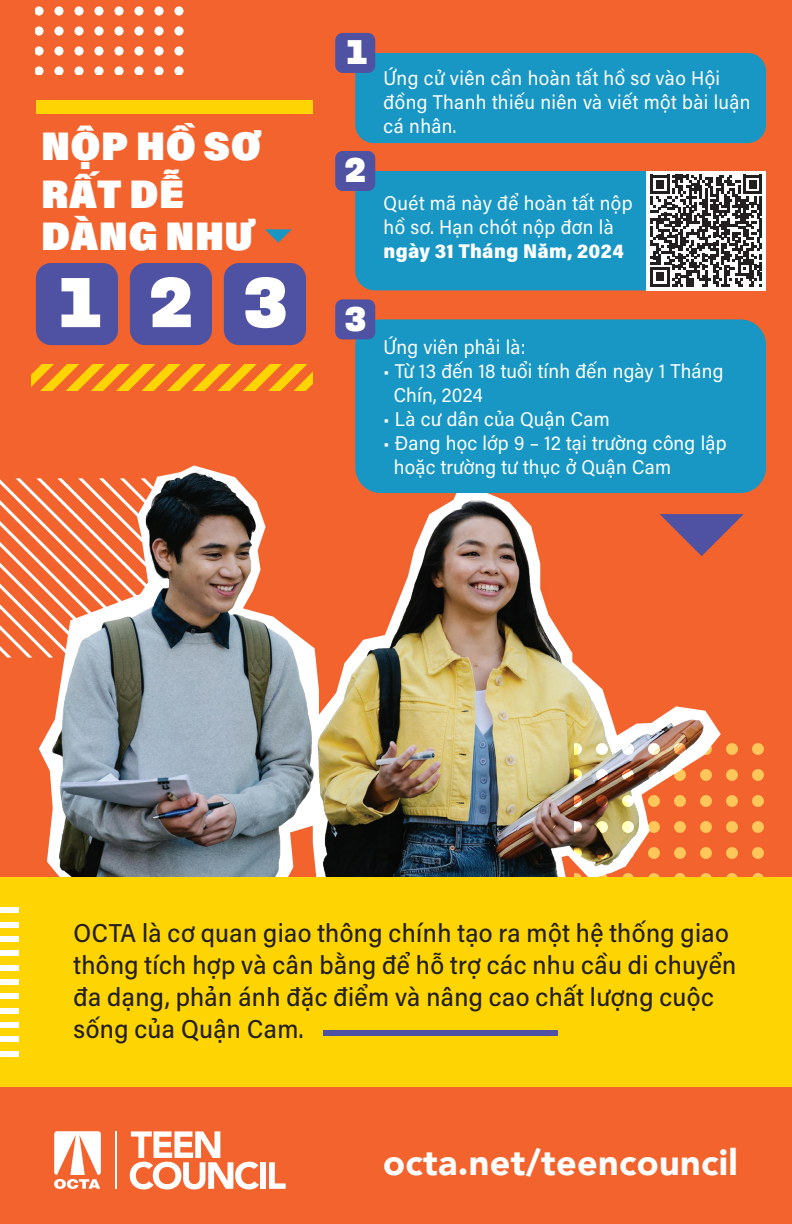
<style>
.page{position:relative;width:792px;height:1224px;background:#f2632d}
.page>*{position:absolute;margin:0;border:0;box-sizing:border-box;transform-origin:0 0}
.t1{font:70px "Alfarn 2";color:#fff}
.t2{font:900 40px/48px "Acumin Pro Semi Cond";letter-spacing:.01em;color:#fff}
.t3{font:900 36px "Avenir";letter-spacing:.01em;color:#fff}
.t4{font:34.2px "Alfarn 2";color:#fff}
.t5{font:500 26px/32px "Acumin Pro Semi Cond";letter-spacing:.015em;color:#231f20}
.t6{font:20px/24px "Acumin Pro Semi Cond";letter-spacing:.01em;color:#fff}
.t7{font:900 20px "Acumin Pro Semi Cond";letter-spacing:.02em;color:#fff}
</style>
<div class="page">
<svg style="left:0;top:478px;width:39px;height:180px"></svg>
<img style="left:47px;top:469px;width:663px;height:408px">
<img style="left:575px;top:731px;width:189px;height:146px">
<svg style="left:36px;top:6px;width:148px;height:68px"></svg>
<div style="left:0;top:877px;width:792px;height:210px;background:#fed503"></div>
<div style="left:0;top:1051px;width:19px;height:5px;background:#fff"></div>
<div style="left:0;top:1036px;width:19px;height:6px;background:#fff"></div>
<div style="left:0;top:1022px;width:19px;height:6px;background:#fff"></div>
<div style="left:0;top:1008px;width:19px;height:5px;background:#fff"></div>
<div style="left:0;top:993px;width:19px;height:6px;background:#fff"></div>
<div style="left:0;top:979px;width:19px;height:6px;background:#fff"></div>
<div style="left:0;top:965px;width:19px;height:6px;background:#fff"></div>
<div style="left:0;top:951px;width:19px;height:5px;background:#fff"></div>
<div style="left:0;top:936px;width:19px;height:6px;background:#fff"></div>
<div style="left:0;top:922px;width:19px;height:6px;background:#fff"></div>
<div style="left:0;top:908px;width:19px;height:5px;background:#fff"></div>
<svg style="left:54px;top:1131px;width:47px;height:58px"></svg>
<hr style="left:116px;top:1131px;width:1px;height:58px;background:#fff">
<svg style="left:130px;top:1131px;width:129px;height:58px"></svg>
<div style="left:260px;top:1162px;width:6px;height:27px;background:#fff"></div>
<svg style="left:269px;top:1162px;width:17px;height:27px"></svg>
<div style="left:323px;top:1030px;width:235px;height:5px;background:#4f52a3"></div>
<svg style="left:660px;top:514px;width:84px;height:42px"></svg>
<div style="left:36px;top:263px;width:82px;height:82px;background:#4f52a3;border-radius:15px"></div>
<svg style="left:265px;top:229px;width:27px;height:14px"></svg>
<div style="left:130px;top:263px;width:82px;height:82px;background:#4f52a3;border-radius:15px"></div>
<div style="left:224px;top:263px;width:82px;height:82px;background:#4f52a3;border-radius:15px"></div>
<svg style="left:31px;top:365px;width:281px;height:25px"></svg>
<div style="left:36px;top:100px;width:276px;height:14px;background:#fed503"></div>
<div style="left:355px;top:53px;width:411px;height:90px;background:#1897c4;border-radius:18px"></div>
<div style="left:335px;top:33px;width:40px;height:40px;background:#4f52a3;border-radius:7px"></div>
<div style="left:355px;top:171px;width:353px;height:119px;background:#1897c4;border-radius:20px"></div>
<div style="left:647px;top:171px;width:119px;height:119px;background:#fff"></div>
<svg style="left:650px;top:175px;width:112px;height:112px"></svg>
<div style="left:335px;top:151px;width:40px;height:40px;background:#4f52a3;border-radius:7px"></div>
<div style="left:355px;top:319px;width:411px;height:174px;background:#1897c4;border-radius:26px"></div>
<div style="left:335px;top:299px;width:40px;height:40px;background:#4f52a3;border-radius:7px"></div>
<h2 class="t2" style="left:41px;top:120px;width:221px">NỘP HỒ SƠ<br>RẤT DỄ</h2>
<h2 class="t2" style="left:41px;top:210px;width:214px">DÀNG NHƯ</h2>
<h1 class="t1" style="left:59px;top:260px;width:230px">123</h1>
<h3 class="t4" style="left:346px;top:31px;width:23px">1</h3>
<h3 class="t4" style="left:344px;top:149px;width:23px">2</h3>
<h3 class="t4" style="left:344px;top:298px;width:23px">3</h3>
<p class="t6" style="left:384px;top:65px;width:369px">Ứng cử viên cần hoàn tất hồ sơ vào Hội đồng Thanh thiếu niên và viết một bài luận cá nhân.</p>
<p class="t6" style="left:384px;top:190px;width:250px">Quét mã này để hoàn tất nộp hồ sơ. Hạn chót nộp đơn là</p>
<p class="t7" style="left:384px;top:237px;width:242px">ngày 31 Tháng Năm, 2024</p>
<p class="t6" style="left:384px;top:334px;width:144px">Ứng viên phải là:</p>
<p class="t6" style="left:394px;top:358px;width:331px;text-indent:-10px">• Từ 13 đến 18 tuổi tính đến ngày 1 Tháng<br>Chín, 2024</p>
<p class="t6" style="left:384px;top:406px;width:228px">• Là cư dân của Quận Cam</p>
<p class="t6" style="left:394px;top:430px;width:334px;text-indent:-10px">• Đang học lớp 9 – 12 tại trường công lập hoặc trường tư thục ở Quận Cam</p>
<h3 class="t5" style="left:74px;top:916px;width:664px">OCTA là cơ quan giao thông chính tạo ra một hệ thống giao thông tích hợp và cân bằng để hỗ trợ các nhu cầu di chuyển đa dạng, phản ánh đặc điểm và nâng cao chất lượng cuộc sống của Quận Cam.</h3>
<h3 class="t3" style="left:383px;top:1132px;width:356px">octa.net/teencouncil</h3>
</div>
